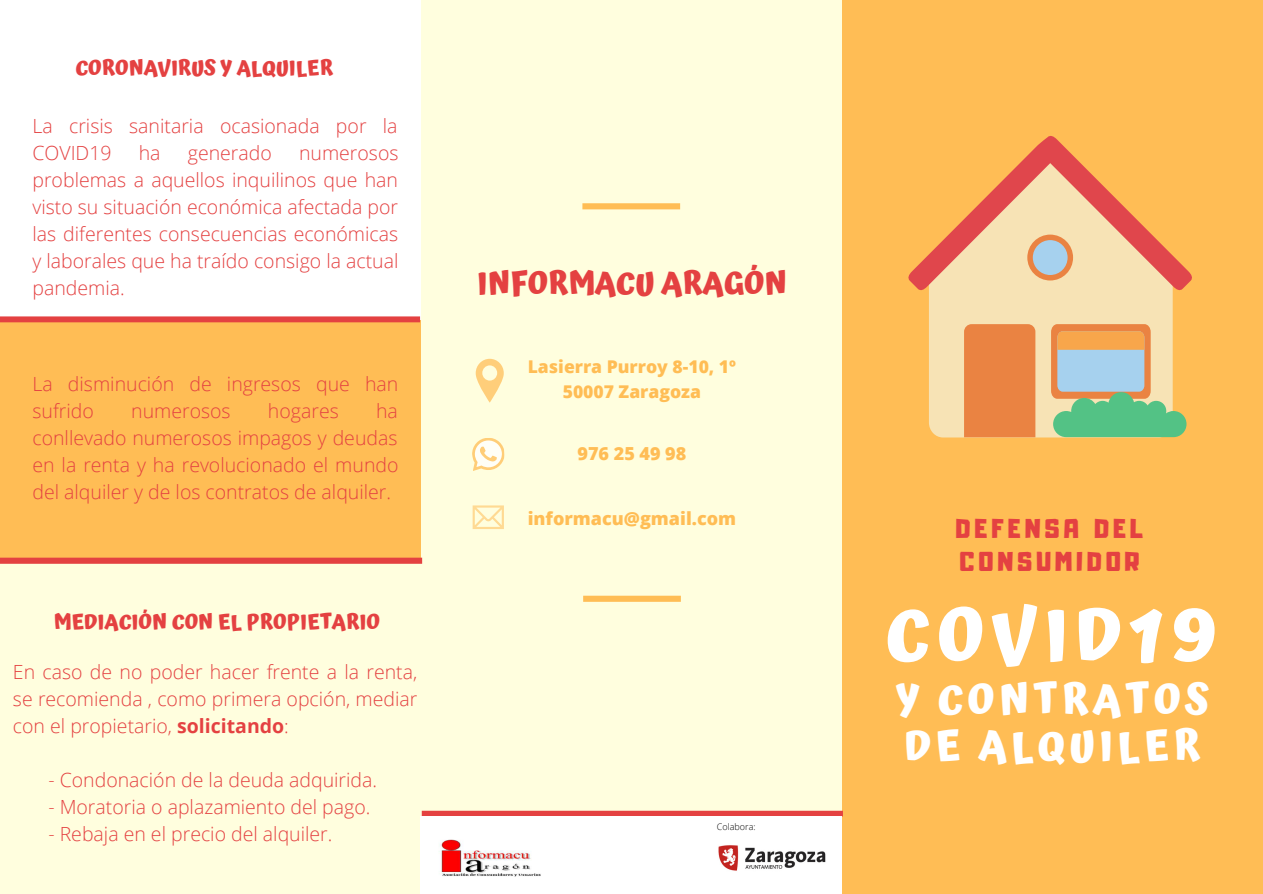
<style>
.page{position:relative;width:1263px;height:894px;background:#fff}
.page>*{position:absolute;margin:0;border:0;box-sizing:border-box;transform-origin:0 0}
.t1{font:700 72.6px "Atma";letter-spacing:.1em;color:#fff}
.t2{font:700 42px/46px "Atma";letter-spacing:.1em;color:#fff}
.t3{font:700 31.5px "Atma";color:#e44141}
.t4{font:24px/32.5px "Adumu";letter-spacing:.18em;color:#e44141}
.t5{font:700 21px "Atma";color:#e44141}
.t6{font:300 19.5px/27px "Open Sans";color:#e44141;text-align:justify}
.t7{font:800 18px "Open Sans";color:#ffbd55}
.t8{font:800 17.55px "Open Sans";color:#ffbd55}
.t9{font:300 9px "Open Sans";color:#000}
.s1{font-weight:700}
</style>
<div class="page">
<div style="left:0;top:0;width:1263px;height:893px;background:#ffbd55"></div>
<div style="left:0;top:560px;width:422px;height:333px;background:#fffede"></div>
<div style="left:422px;top:0;width:420px;height:893px;background:#fffede"></div>
<svg style="left:0;top:557px;width:422px;height:6px;background:#e64e43"></svg>
<svg style="left:582px;top:203px;width:98px;height:6px"></svg>
<div style="left:929px;top:291px;width:244px;height:146px;background:#f7e3b5"></div>
<svg style="left:908px;top:136px;width:284px;height:155px"></svg>
<div style="left:964px;top:324px;width:71px;height:113px;background:#ea8342"></div>
<div style="left:1027px;top:234px;width:46px;height:46px;background:#ea8342;border-radius:50%"></div>
<div style="left:1033px;top:240px;width:35px;height:35px;background:#a6d1ee;border-radius:50%"></div>
<svg style="left:1051px;top:324px;width:135px;height:113px;background:#b3be93"></svg>
<svg style="left:476px;top:358px;width:28px;height:44px"></svg>
<svg style="left:472px;top:438px;width:33px;height:33px"></svg>
<svg style="left:473px;top:505px;width:31px;height:24px"></svg>
<svg style="left:422px;top:810px;width:421px;height:6px;background:#e75854"></svg>
<div style="left:420px;top:816px;width:421px;height:77px;background:#fff"></div>
<img style="left:439px;top:839px;width:102px;height:38px">
<img style="left:718px;top:822px;width:124px;height:71px">
<div style="left:0;top:0;width:421px;height:319px;background:#fff"></div>
<svg style="left:0;top:316px;width:420px;height:6px;background:#e54e4e"></svg>
<svg style="left:583px;top:595px;width:98px;height:6px"></svg>
<p class="t5" style="left:75px;top:55px;width:259px">CORONAVIRUS Y ALQUILER</p>
<p class="t6" style="left:32px;top:112px;width:367px">La crisis sanitaria ocasionada por la<br>COVID19</p>
<p class="t6" style="left:139px;top:139px;width:23px">ha</p>
<p class="t6" style="left:188px;top:139px;width:85px">generado</p>
<p class="t6" style="left:32px;top:139px;width:368px;text-indent:267px">numerosos problemas a aquellos inquilinos que han visto su situación económica afectada por las diferentes consecuencias económicas y laborales que ha traído consigo la actual pandemia.</p>
<p class="t6" style="left:32px;top:369px;width:367px">La disminución de ingresos que han sufrido</p>
<p class="t6" style="left:32px;top:396px;width:368px;text-indent:344px">ha conllevado numerosos impagos y deudas en la renta y ha revolucionado el mundo del alquiler y de los contratos de alquiler.</p>
<p class="t6" style="left:131px;top:396px;width:101px">numerosos</p>
<p class="t6" style="left:268px;top:396px;width:72px">hogares</p>
<p class="t3" style="left:477px;top:265px;width:311px">INFORMACU ARAGÓN</p>
<p class="t8" style="left:528px;top:354px;width:210px">Lasierra Purroy 8-10, 1º</p>
<p class="t8" style="left:563px;top:379px;width:140px">50007 Zaragoza</p>
<p class="t7" style="left:578px;top:441px;width:110px">976 25 49 98</p>
<p class="t7" style="left:528px;top:505px;width:210px">informacu@gmail.com</p>
<p class="t5" style="left:54px;top:609px;width:328px">MEDIACIÓN CON EL PROPIETARIO</p>
<p class="t6" style="left:13px;top:657px;width:406px">En caso de no poder hacer frente a la renta, se recomienda , como primera opción, mediar con el propietario, <span class="s1">solicitando</span>:</p>
<p class="t6" style="left:48px;top:765px;width:330px">- Condonación de la deuda adquirida.</p>
<p class="t6" style="left:48px;top:792px;width:323px">- Moratoria o aplazamiento del pago.</p>
<p class="t6" style="left:48px;top:819px;width:286px">- Rebaja en el precio del alquiler.</p>
<p class="t9" style="left:717px;top:820px;width:40px">Colabora:</p>
<p class="t4" style="left:956px;top:515px;width:189px">DEFENSA DEL<br>CONSUMIDOR</p>
<p class="t1" style="left:885px;top:592px;width:333px">COVID19</p>
<p class="t2" style="left:896px;top:676px;width:314px">Y CONTRATOS<br>DE ALQUILER</p>
</div>
